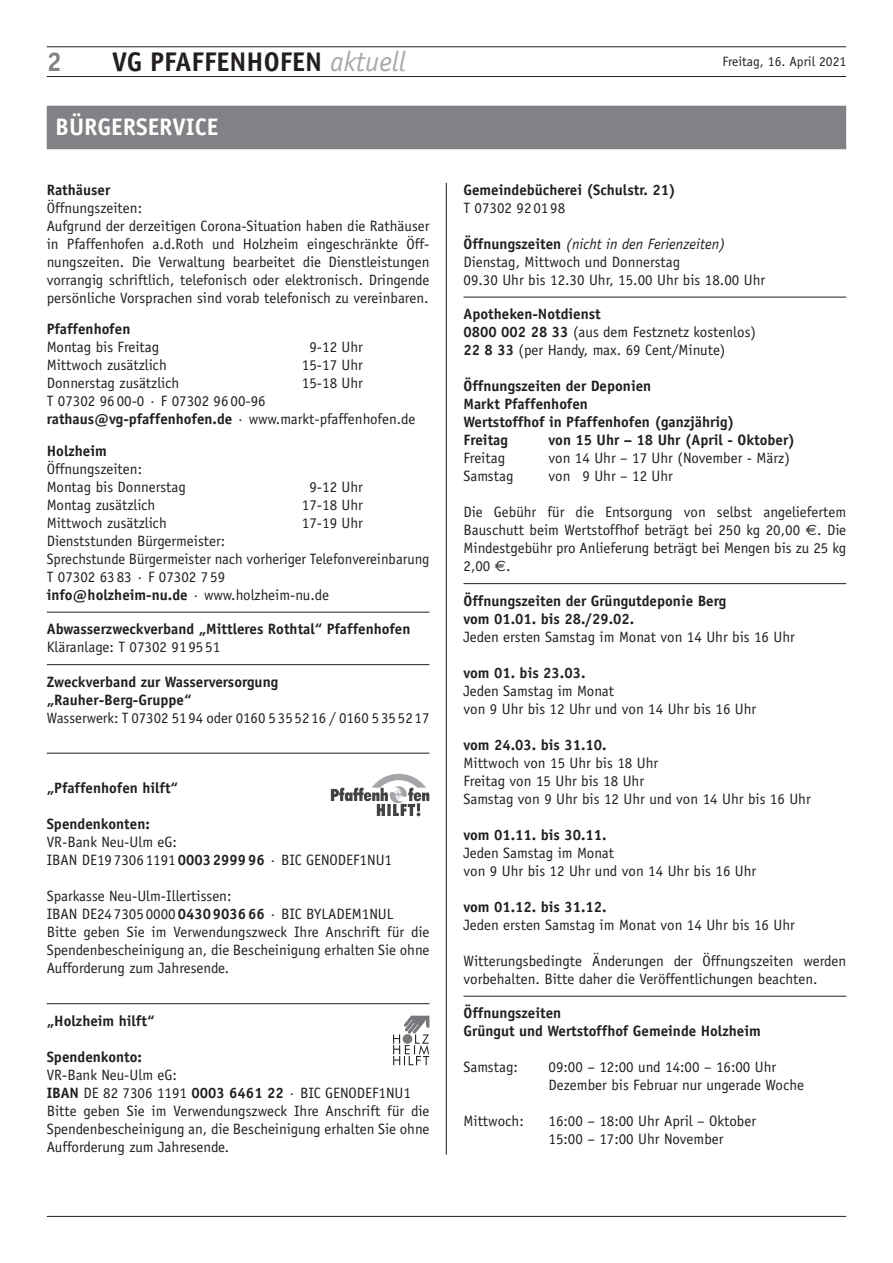
<style>
.page{position:relative;width:893px;height:1263px;background:#fff}
.page>*{position:absolute;margin:0;border:0;box-sizing:border-box;transform-origin:0 0}
.t1{font:700 27px "Officina Sans";color:#231f20}
.t2{font:700 27px "Officina Sans";color:#808285}
.t3{font:700 24px "Officina Sans";color:#fff}
.t4{font:15px/18px "Officina Sans";color:#231f20}
.t5{font:700 15px/18px "Officina Sans";color:#231f20}
.t6{font:13.5px "Officina Sans";color:#231f20}
.s1{font-weight:400;font-style:italic;font-size:28.35px;color:#a8a9ad}
.s2{font-weight:700}
.s3{font-style:italic}
.s4{font-family:"Euro Sans"}
</style>
<div class="page">
<hr style="left:47px;top:76px;width:799px;height:1px;background:#231f20">
<hr style="left:47px;top:47px;width:799px;height:1px;background:#231f20">
<hr style="left:446px;top:183px;width:1px;height:971px;background:#231f20">
<hr style="left:47px;top:612px;width:382px;height:1px;background:#231f20">
<hr style="left:47px;top:664px;width:382px;height:1px;background:#231f20">
<hr style="left:47px;top:753px;width:382px;height:1px;background:#231f20">
<hr style="left:47px;top:1003px;width:382px;height:1px;background:#231f20">
<hr style="left:463px;top:297px;width:383px;height:1px;background:#231f20">
<hr style="left:463px;top:583px;width:383px;height:1px;background:#231f20">
<hr style="left:463px;top:996px;width:383px;height:1px;background:#231f20">
<div style="left:47px;top:106px;width:799px;height:43px;background:#808285"></div>
<svg style="left:393px;top:1016px;width:36px;height:49px"></svg>
<svg style="left:331px;top:774px;width:98px;height:42px"></svg>
<hr style="left:47px;top:1216px;width:799px;height:1px;background:#231f20">
<h1 class="t2" style="left:47px;top:45px;width:17px">2</h1>
<h1 class="t1" style="left:112px;top:45px;width:295px">VG PFAFFENHOFEN <span class="s1">aktuell</span></h1>
<h2 class="t3" style="left:55px;top:112px;width:165px">BÜRGERSERVICE</h2>
<p class="t5" style="left:47px;top:180px;width:65px">Rathäuser</p>
<p class="t4" style="left:47px;top:199px;width:384px">Öffnungszeiten:<br>Aufgrund der derzeitigen Corona-Situation haben die Rathäuser in Pfaffenhofen a.d.Roth und Holzheim eingeschränkte Öff&shy;nungszeiten. Die Verwaltung bearbeitet die Dienstleistungen vorrangig schriftlich, telefonisch oder elektronisch. Dringende persönliche Vorsprachen sind vorab telefonisch zu vereinbaren.</p>
<p class="t5" style="left:47px;top:320px;width:85px">Pfaffenhofen</p>
<p class="t4" style="left:47px;top:338px;width:114px">Montag bis Freitag</p>
<p class="t4" style="left:309px;top:338px;width:55px">9-12 Uhr</p>
<p class="t4" style="left:47px;top:356px;width:122px">Mittwoch zusätzlich</p>
<p class="t4" style="left:302px;top:356px;width:63px">15-17 Uhr</p>
<p class="t4" style="left:47px;top:374px;width:134px">Donnerstag zusätzlich</p>
<p class="t4" style="left:302px;top:374px;width:63px">15-18 Uhr</p>
<p class="t4" style="left:47px;top:392px;width:370px">T 07302 9600-0 · F 07302 96 00-96 <span class="s2">rathaus@vg-pfaffenhofen.de</span> · www.markt-pfaffenhofen.de</p>
<p class="t5" style="left:47px;top:441px;width:62px">Holzheim</p>
<p class="t4" style="left:47px;top:460px;width:141px">Öffnungszeiten:<br>Montag bis Donnerstag</p>
<p class="t4" style="left:309px;top:478px;width:55px">9-12 Uhr</p>
<p class="t4" style="left:47px;top:496px;width:110px">Montag zusätzlich</p>
<p class="t4" style="left:302px;top:496px;width:63px">17-18 Uhr</p>
<p class="t4" style="left:47px;top:514px;width:122px">Mittwoch zusätzlich</p>
<p class="t4" style="left:302px;top:514px;width:63px">17-19 Uhr</p>
<p class="t4" style="left:47px;top:532px;width:384px">Dienststunden Bürgermeister:<br>Sprechstunde Bürgermeister nach vorheriger Telefonvereinbarung T 07302 6383 · F 07302 759<br><span class="s2">info@holzheim-nu.de</span> · www.holzheim-nu.de</p>
<p class="t5" style="left:47px;top:620px;width:365px">Abwasserzweckverband „Mittleres Rothtal“ Pfaffenhofen</p>
<p class="t4" style="left:47px;top:638px;width:175px">Kläranlage: T 07302 9195 51</p>
<p class="t5" style="left:47px;top:672px;width:233px">Zweckverband zur Wasserversorgung „Rauher-Berg-Gruppe“</p>
<p class="t4" style="left:47px;top:709px;width:384px">Wasserwerk: T 07302 51 94 oder 0160 5 35 5216 / 0160 5 355217</p>
<p class="t5" style="left:47px;top:779px;width:133px">„Pfaffenhofen hilft“</p>
<p class="t5" style="left:47px;top:815px;width:105px">Spendenkonten:</p>
<p class="t4" style="left:47px;top:833px;width:347px">VR-Bank Neu-Ulm eG:<br>IBAN DE19 73061191<span class="s2">0003299996</span> · BIC GENODEF1NU1</p>
<p class="t4" style="left:47px;top:887px;width:384px">Sparkasse Neu-Ulm-Illertissen:<br>IBAN DE24 73050000<span class="s2">0430903666</span> · BIC BYLADEM1NUL<br>Bitte geben Sie im Verwendungszweck Ihre Anschrift für die Spendenbescheinigung an, die Bescheinigung erhalten Sie ohne Aufforderung zum Jahresende.</p>
<p class="t5" style="left:47px;top:1011px;width:109px">„Holzheim hilft“</p>
<p class="t5" style="left:47px;top:1047px;width:97px">Spendenkonto:</p>
<p class="t4" style="left:47px;top:1066px;width:384px">VR-Bank Neu-Ulm eG:<br><span class="s2">IBAN</span> DE 82 7306 1191 <span class="s2">0003 6461 22</span> · BIC GENODEF1NU1<br>Bitte geben Sie im Verwendungszweck Ihre Anschrift für die Spendenbescheinigung an, die Bescheinigung erhalten Sie ohne Aufforderung zum Jahresende.</p>
<p class="t6" style="left:722px;top:53px;width:125px">Freitag, 16. April 2021</p>
<p class="t5" style="left:463px;top:180px;width:214px">Gemeindebücherei (Schulstr. 21)</p>
<p class="t4" style="left:463px;top:199px;width:103px">T 07302 92 0198</p>
<p class="t4" style="left:463px;top:235px;width:303px"><span class="s2">Öffnungszeiten</span> <span class="s3">(nicht in den Ferienzeiten)<br></span>Dienstag, Mittwoch und Donnerstag<br>09.30 Uhr bis 12.30 Uhr, 15.00 Uhr bis 18.00 Uhr</p>
<p class="t4" style="left:463px;top:305px;width:294px"><span class="s2">Apotheken-Notdienst<br>0800 002 28 33</span> (aus dem Festznetz kostenlos)<br><span class="s2">22 8 33</span> (per Handy, max. 69 Cent/Minute)</p>
<p class="t5" style="left:463px;top:377px;width:272px">Öffnungszeiten der Deponien<br>Markt Pfaffenhofen<br>Wertstoffhof in Pfaffenhofen (ganzjährig)<br>Freitag</p>
<p class="t5" style="left:548px;top:431px;width:248px">von 15 Uhr – 18 Uhr (April - Oktober)</p>
<p class="t4" style="left:463px;top:449px;width:43px">Freitag</p>
<p class="t4" style="left:548px;top:449px;width:243px">von 14 Uhr – 17 Uhr (November - März)</p>
<p class="t4" style="left:463px;top:467px;width:52px">Samstag</p>
<p class="t4" style="left:548px;top:467px;width:126px">von 9 Uhr – 12 Uhr</p>
<p class="t4" style="left:463px;top:503px;width:384px;text-align:justify">Die Gebühr für die Entsorgung von selbst angeliefertem Bauschutt beim Wertstoffhof beträgt bei 250 kg 20,00 <span class="s4">€</span>. Die Mindestgebühr pro Anlieferung beträgt bei Mengen bis zu 25 kg 2,00 <span class="s4">€</span>.</p>
<p class="t5" style="left:463px;top:591px;width:264px">Öffnungszeiten der Grüngutdeponie Berg vom 01.01. bis 28./29.02.</p>
<p class="t4" style="left:463px;top:628px;width:333px">Jeden ersten Samstag im Monat von 14 Uhr bis 16 Uhr</p>
<p class="t5" style="left:463px;top:663px;width:123px">vom 01. bis 23.03.</p>
<p class="t4" style="left:463px;top:682px;width:294px">Jeden Samstag im Monat<br>von 9 Uhr bis 12 Uhr und von 14 Uhr bis 16 Uhr</p>
<p class="t5" style="left:463px;top:735px;width:145px">vom 24.03. bis 31.10.</p>
<p class="t4" style="left:463px;top:754px;width:349px">Mittwoch von 15 Uhr bis 18 Uhr<br>Freitag von 15 Uhr bis 18 Uhr<br>Samstag von 9 Uhr bis 12 Uhr und von 14 Uhr bis 16 Uhr</p>
<p class="t5" style="left:463px;top:825px;width:145px">vom 01.11. bis 30.11.</p>
<p class="t4" style="left:463px;top:844px;width:294px">Jeden Samstag im Monat<br>von 9 Uhr bis 12 Uhr und von 14 Uhr bis 16 Uhr</p>
<p class="t5" style="left:463px;top:897px;width:145px">vom 01.12. bis 31.12.</p>
<p class="t4" style="left:463px;top:916px;width:333px">Jeden ersten Samstag im Monat von 14 Uhr bis 16 Uhr</p>
<p class="t4" style="left:463px;top:952px;width:384px">Witterungsbedingte Änderungen der Öffnungszeiten werden vorbehalten. Bitte daher die Veröffentlichungen beachten.</p>
<p class="t5" style="left:463px;top:1004px;width:299px">Öffnungszeiten<br>Grüngut und Wertstoffhof Gemeinde Holzheim</p>
<p class="t4" style="left:463px;top:1058px;width:56px">Samstag:</p>
<p class="t4" style="left:548px;top:1058px;width:257px">09:00 – 12:00 und 14:00 – 16:00 Uhr<br>Dezember bis Februar nur ungerade Woche</p>
<p class="t4" style="left:463px;top:1112px;width:62px">Mittwoch:</p>
<p class="t4" style="left:548px;top:1112px;width:209px">16:00 – 18:00 Uhr April – Oktober<br>15:00 – 17:00 Uhr November</p>
</div>
